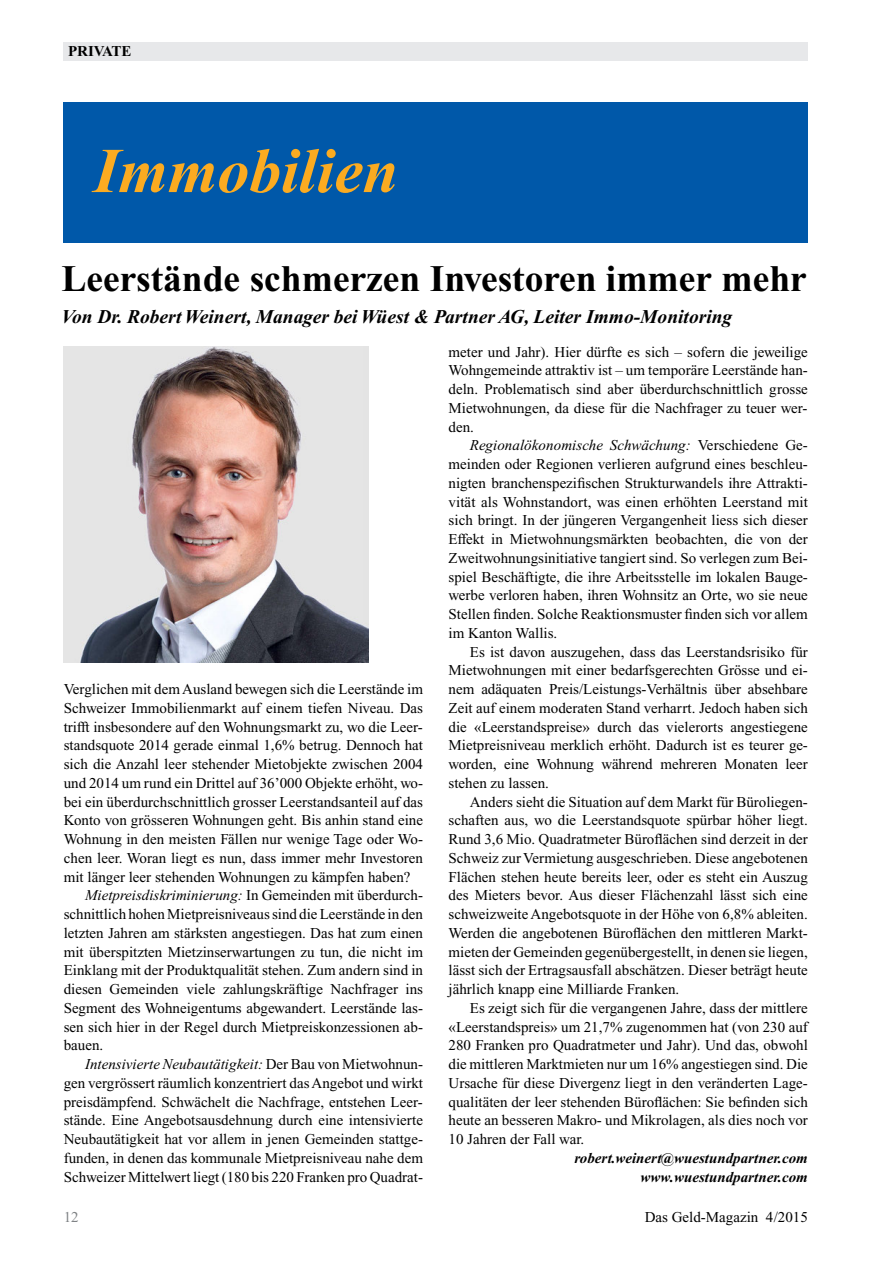
<style>
.page{position:relative;width:893px;height:1263px;background:#fff}
.page>*{position:absolute;margin:0;border:0;box-sizing:border-box;transform-origin:0 0}
.t1{font:italic 700 63.75px "Times New Roman PS Std";color:#fbab21}
.t2{font:700 37.5px "Times New Roman PS Std";color:#000}
.t3{font:italic 700 19.5px "Times New Roman PS Std";color:#000}
.t4{font:15px/18.8px "Times New Roman PS Std";color:#000;text-align:justify}
.t5{font:italic 15px "Times New Roman PS Std";color:#000}
.t6{font:italic 700 15px/18.8px "Times New Roman PS Std";color:#000;text-align:right}
.t7{font:700 15px "Times New Roman PS Std";color:#000}
.t8{font:15px "Times New Roman PS Std";color:#7f8285}
.s1{font-style:normal}
.s2{font-style:italic}
</style>
<div class="page">
<div style="left:64px;top:43px;width:744px;height:18px;background:#e7e8ea"></div>
<div style="left:64px;top:102px;width:744px;height:140px;background:#0058a9"></div>
<img style="left:64px;top:347px;width:304px;height:315px">
<p class="t7" style="left:68px;top:46px;width:65px">Private</p>
<h1 class="t1" style="left:94px;top:150px;width:306px">Immobilien</h1>
<h2 class="t2" style="left:62px;top:266px;width:747px">Leerstände schmerzen investoren immer mehr</h2>
<h3 class="t3" style="left:62px;top:310px;width:672px">Von Dr. Robert Weinert, Manager bei Wüest &amp; Partner AG, Leiter Immo-Monitoring</h3>
<p class="t4" style="left:64px;top:681px;width:361px">Verglichen mit dem Ausland bewegen sich die Leerstände im</p>
<p class="t4" style="left:64px;top:700px;width:361px">Schweizer Immobilienmarkt auf einem tiefen Niveau. Das</p>
<p class="t4" style="left:64px;top:718px;width:360px">trifft insbesondere auf den Wohnungsmarkt zu, wo die Leer-</p>
<p class="t4" style="left:64px;top:737px;width:361px">standsquote 2014 gerade einmal 1,6% betrug. Dennoch hat</p>
<p class="t4" style="left:64px;top:756px;width:361px">sich die Anzahl leer stehender Mietobjekte zwischen 2004</p>
<p class="t4" style="left:64px;top:775px;width:361px">und 2014 um rund ein Drittel auf 36’000 Objekte erhöht, wo-</p>
<p class="t4" style="left:64px;top:793px;width:361px">bei ein überdurchschnittlich grosser Leerstandsanteil auf das</p>
<p class="t4" style="left:64px;top:812px;width:361px">Konto von grösseren Wohnungen geht. Bis anhin stand eine</p>
<p class="t4" style="left:64px;top:831px;width:361px">Wohnung in den meisten Fällen nur wenige Tage oder Wo-</p>
<p class="t4" style="left:64px;top:850px;width:361px">chen leer. Woran liegt es nun, dass immer mehr Investoren</p>
<p class="t4" style="left:64px;top:868px;width:348px">mit länger leer stehenden Wohnungen zu kämpfen haben?</p>
<p class="t5" style="left:85px;top:890px;width:340px">Mietpreisdiskriminierung: <span class="s1">In Gemeinden mit überdurch-</span></p>
<p class="t4" style="left:64px;top:906px;width:361px">schnittlich hohen Mietpreisniveaus sind die Leerstände in den</p>
<p class="t4" style="left:64px;top:925px;width:361px">letzten Jahren am stärksten angestiegen. Das hat zum einen</p>
<p class="t4" style="left:64px;top:943px;width:361px">mit überspitzten Mietzinserwartungen zu tun, die nicht im</p>
<p class="t4" style="left:64px;top:962px;width:361px">Einklang mit der Produktqualität stehen. Zum andern sind in</p>
<p class="t4" style="left:64px;top:981px;width:361px">diesen Gemeinden viele zahlungskräftige Nachfrager ins</p>
<p class="t4" style="left:64px;top:1000px;width:361px">Segment des Wohneigentums abgewandert. Leerstände las-</p>
<p class="t4" style="left:64px;top:1018px;width:361px">sen sich hier in der Regel durch Mietpreiskonzessionen ab-</p>
<p class="t4" style="left:64px;top:1037px;width:41px">bauen.</p>
<p class="t5" style="left:85px;top:1059px;width:340px">Intensivierte Neubautätigkeit: <span class="s1">Der Bau von Mietwohnun-</span></p>
<p class="t4" style="left:64px;top:1075px;width:361px">gen vergrössert räumlich konzentriert das Angebot und wirkt</p>
<p class="t4" style="left:64px;top:1093px;width:360px">preisdämpfend. Schwächelt die Nachfrage, entstehen Leer-</p>
<p class="t4" style="left:64px;top:1112px;width:361px">stände. Eine Angebotsausdehnung durch eine intensivierte</p>
<p class="t4" style="left:64px;top:1131px;width:361px">Neubautätigkeit hat vor allem in jenen Gemeinden stattge-</p>
<p class="t4" style="left:64px;top:1150px;width:361px">funden, in denen das kommunale Mietpreisniveau nahe dem</p>
<p class="t4" style="left:64px;top:1168px;width:361px">Schweizer Mittelwert liegt (180 bis 220 Franken pro Quadrat-</p>
<p class="t4" style="left:449px;top:343px;width:361px">meter und Jahr). Hier dürfte es sich – sofern die jeweilige Wohngemeinde attraktiv ist – um temporäre Leerstände han&shy;deln. Problematisch sind aber überdurchschnittlich grosse Mietwohnungen, da diese für die Nachfrager zu teuer wer&shy;den.</p>
<p class="t4" style="left:449px;top:437px;width:361px;text-indent:21px"><span class="s2">Regionalökonomische Schwächung:</span> Verschiedene Ge&shy;meinden oder Regionen verlieren aufgrund eines beschleu&shy;nigten branchenspezifischen Strukturwandels ihre Attrakti - vität als Wohnstandort, was einen erhöhten Leerstand mit sich bringt. In der jüngeren Vergangenheit liess sich dieser Effekt in Mietwohnungsmärkten beobachten, die von der Zweitwohnungsinitiative tangiert sind. So verlegen zum Bei&shy;spiel Beschäftigte, die ihre Arbeitsstelle im lokalen Bauge&shy;werbe verloren haben, ihren Wohnsitz an Orte, wo sie neue Stellen finden. Solche Reaktionsmuster finden sich vor allem im Kanton Wallis.</p>
<p class="t4" style="left:449px;top:643px;width:361px;text-indent:21px">Es ist davon auszugehen, dass das Leerstandsrisiko für Mietwohnungen mit einer bedarfsgerechten Grösse und ei&shy;nem adäquaten Preis/Leistungs-Verhältnis über absehbare Zeit auf einem moderaten Stand verharrt. Jedoch haben sich die «Leerstandspreise» durch das vielerorts angestiegene Mietpreisniveau merklich erhöht. Dadurch ist es teurer ge&shy;worden, eine Wohnung während mehreren Monaten leer stehen zu lassen.</p>
<p class="t4" style="left:449px;top:793px;width:361px;text-indent:21px">Anders sieht die Situation auf dem Markt für Büroliegen&shy;schaften aus, wo die Leerstandsquote spürbar höher liegt.<br>Rund 3,6 Mio. Quadratmeter Büroflächen sind derzeit in der Schweiz zur Vermietung ausgeschrieben. Diese angebotenen Flächen stehen heute bereits leer, oder es steht ein Auszug des Mieters bevor. Aus dieser Flächenzahl lässt sich eine schweizweite Angebotsquote in der Höhe von 6,8% ableiten.<br>Werden die angebotenen Büroflächen den mittleren Markt&shy;mieten der Gemeinden gegenübergestellt, in denen sie liegen, lässt sich der Ertragsausfall abschätzen. Dieser beträgt heute jährlich knapp eine Milliarde Franken.</p>
<p class="t4" style="left:449px;top:1000px;width:361px;text-indent:21px">Es zeigt sich für die vergangenen Jahre, dass der mittlere «Leerstandspreis» um 21,7% zugenommen hat (von 230 auf 280 Franken pro Quadratmeter und Jahr). Und das, obwohl die mittleren Marktmieten nur um 16% angestiegen sind. Die Ursache für diese Divergenz liegt in den veränderten Lage&shy;qualitäten der leer stehenden Büroflächen: Sie befinden sich heute an besseren Makro- und Mikrolagen, als dies noch vor 10 Jahren der Fall war.</p>
<p class="t6" style="left:574px;top:1150px;width:235px">robert.weinert@wuestundpartner.com www.wuestundpartner.com</p>
<p class="t8" style="left:64px;top:1212px;width:16px">12</p>
<p class="t4" style="left:645px;top:1209px;width:165px">Das Geld-Magazin 4/2015</p>
</div>
